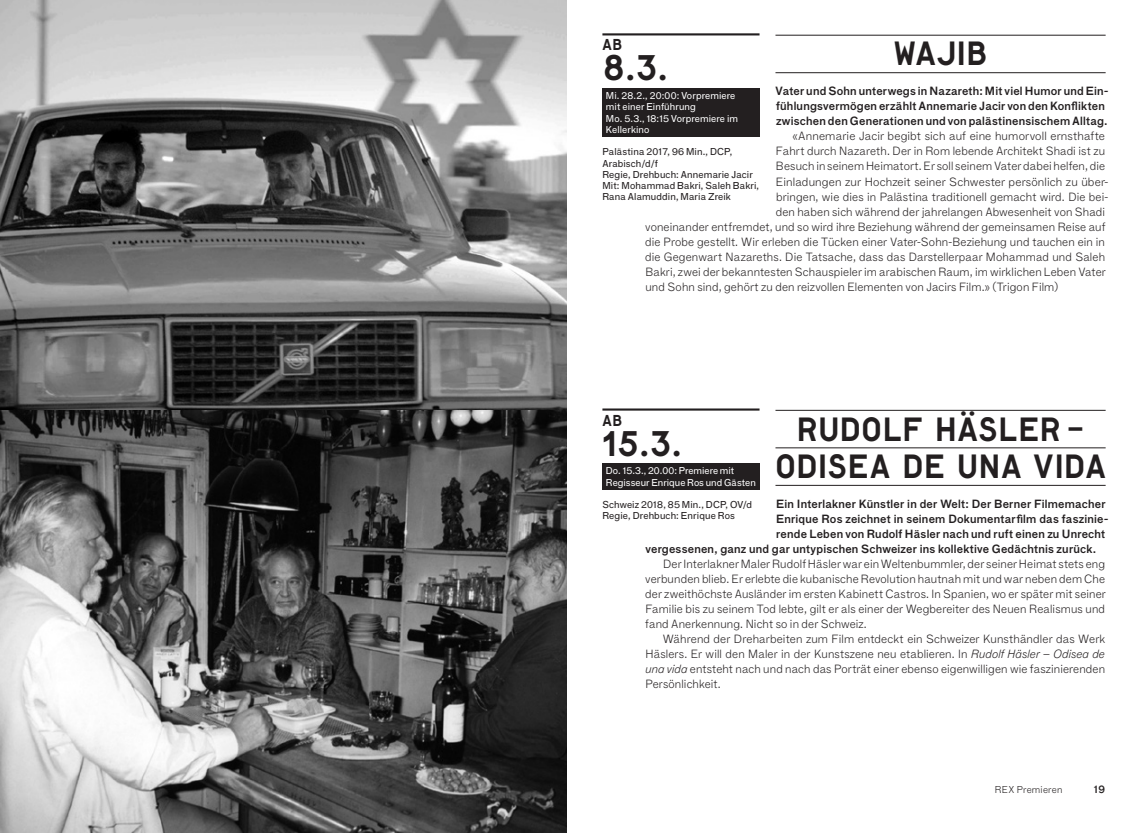
<style>
.page{position:relative;width:1134px;height:833px;background:#fff}
.page>*{position:absolute;margin:0;border:0;box-sizing:border-box;transform-origin:0 0}
.t1{font:33.75px "Lutz Headline";color:#231f20}
.t2{font:31.88px/37.5px "Lutz Headline";letter-spacing:.025em;color:#231f20;text-align:center}
.t3{font:15px "Lutz Headline";color:#231f20}
.t4{font:100 11.5px/15px "F Grotesk";letter-spacing:.01em;color:#231f20;text-align:justify}
.t5{font:11.5px/15px "F Grotesk Demi";letter-spacing:.02em;color:#231f20}
.t6{font:10.62px "F Grotesk Demi";color:#231f20}
.t7{font:9.75px/11.2px "F Grotesk";letter-spacing:.015em;color:#231f20}
.t8{font:100 9.75px "F Grotesk";letter-spacing:.025em;color:#231f20}
.t9{font:9.62px/11.2px "F Grotesk";letter-spacing:.01em;color:#fff}
.s1{font-style:italic}
</style>
<div class="page">
<div style="left:602px;top:88px;width:157px;height:49px;background:#231f20"></div>
<div style="left:602px;top:463px;width:157px;height:26px;background:#231f20"></div>
<hr style="left:775px;top:35px;width:331px;height:1px;background:#231f20">
<hr style="left:775px;top:72px;width:331px;height:1px;background:#231f20">
<hr style="left:775px;top:410px;width:331px;height:1px;background:#231f20">
<hr style="left:775px;top:447px;width:331px;height:1px;background:#231f20">
<hr style="left:775px;top:485px;width:331px;height:1px;background:#231f20">
<hr style="left:602px;top:33px;width:157px;height:2px;background:#231f20">
<hr style="left:602px;top:408px;width:157px;height:2px;background:#231f20">
<img style="left:0;top:0;width:567px;height:833px">
<h3 class="t3" style="left:602px;top:35px;width:21px">AB</h3>
<h1 class="t1" style="left:602px;top:46px;width:67px">8.3.</h1>
<p class="t9" style="left:606px;top:90px;width:134px">Mi. 28.2., 20:00: Vorpremiere mit einer Einführung<br>Mo. 5.3., 18:15 Vorpremiere im<br>Kellerkino</p>
<p class="t7" style="left:602px;top:146px;width:158px">Palästina 2017, 96 Min., DCP,<br>Arabisch/d/f<br>Regie, Drehbuch: Annemarie Jacir<br>Mit: Mohammad Bakri, Saleh Bakri,<br>Rana Alamuddin, Maria Zreik</p>
<h2 class="t2" style="left:894px;top:34px;width:95px">WAJIB</h2>
<p class="t5" style="left:776px;top:84px;width:334px">Vater und Sohn unterwegs in Nazareth: Mit viel Humor und Ein&shy;fühlungsvermögen erzählt Annemarie Jacir von den Konflikten zwischen den Generationen und von palästinensischem Alltag.</p>
<p class="t4" style="left:792px;top:128px;width:314px">«Annemarie Jacir begibt sich auf eine humorvoll ernsthafte</p>
<p class="t4" style="left:776px;top:143px;width:331px">Fahrt durch Nazareth. Der in Rom lebende Architekt Shadi ist zu</p>
<p class="t4" style="left:776px;top:158px;width:331px">Besuch in seinem Heimatort. Er soll seinem Vater dabei helfen, die</p>
<p class="t4" style="left:776px;top:173px;width:334px">Einladungen zur Hochzeit seiner Schwester persönlich zu über-</p>
<p class="t4" style="left:776px;top:188px;width:334px">bringen, wie dies in Palästina traditionell gemacht wird. Die bei-</p>
<p class="t4" style="left:776px;top:203px;width:331px">den haben sich während der jahrelangen Abwesenheit von Shadi</p>
<p class="t4" style="left:645px;top:218px;width:462px">voneinander entfremdet, und so wird ihre Beziehung während der gemeinsamen Reise auf</p>
<p class="t4" style="left:645px;top:233px;width:461px">die Probe gestellt. Wir erleben die Tücken einer Vater-Sohn-Beziehung und tauchen ein in</p>
<p class="t4" style="left:645px;top:248px;width:461px">die Gegenwart Nazareths. Die Tatsache, dass das Darstellerpaar Mohammad und Saleh</p>
<p class="t4" style="left:645px;top:263px;width:462px">Bakri, zwei der bekanntesten Schauspieler im arabischen Raum, im wirklichen Leben Vater</p>
<p class="t4" style="left:645px;top:278px;width:414px">und Sohn sind, gehört zu den reizvollen Elementen von Jacirs Film.» (Trigon Film)</p>
<h2 class="t2" style="left:775px;top:409px;width:332px">RUDOLF HÄSLER –<br>ODISEA DE UNA VIDA</h2>
<h3 class="t3" style="left:602px;top:410px;width:21px">AB</h3>
<h1 class="t1" style="left:602px;top:421px;width:81px">15.3.</h1>
<p class="t9" style="left:606px;top:465px;width:151px">Do. 15.3., 20.00: Premiere mit<br>Regisseur Enrique Ros und Gästen</p>
<p class="t7" style="left:602px;top:499px;width:151px">Schweiz 2018, 85 Min., DCP, OV/d<br>Regie, Drehbuch: Enrique Ros</p>
<p class="t5" style="left:776px;top:496px;width:331px">Ein Interlakner Künstler in der Welt: Der Berner Filmemacher</p>
<p class="t5" style="left:776px;top:511px;width:334px">Enrique Ros zeichnet in seinem Dokumentarfilm das faszinie-</p>
<p class="t5" style="left:776px;top:526px;width:331px">rende Leben von Rudolf Häsler nach und ruft einen zu Unrecht</p>
<p class="t5" style="left:645px;top:541px;width:452px">vergessenen, ganz und gar untypischen Schweizer ins kollektive Gedächtnis zurück.</p>
<p class="t4" style="left:645px;top:556px;width:462px;text-indent:18px">Der Interlakner Maler Rudolf Häsler war ein Weltenbummler, der seiner Heimat stets eng verbunden blieb. Er erlebte die kubanische Revolution hautnah mit und war neben dem Che der zweithöchste Ausländer im ersten Kabinett Castros. In Spanien, wo er später mit seiner Familie bis zu seinem Tod lebte, gilt er als einer der Wegbereiter des Neuen Realismus und fand Anerkennung. Nicht so in der Schweiz.</p>
<p class="t4" style="left:645px;top:631px;width:461px;text-indent:17px">Während der Dreharbeiten zum Film entdeckt ein Schweizer Kunsthändler das Werk Häslers. Er will den Maler in der Kunstszene neu etablieren. In <span class="s1">Rudolf Häsler – Odisea de una vida</span> entsteht nach und nach das Porträt einer ebenso eigenwilligen wie faszinierenden Persönlichkeit.</p>
<p class="t8" style="left:995px;top:783px;width:69px">REX Premieren</p>
<p class="t6" style="left:1094px;top:783px;width:13px">19</p>
</div>
